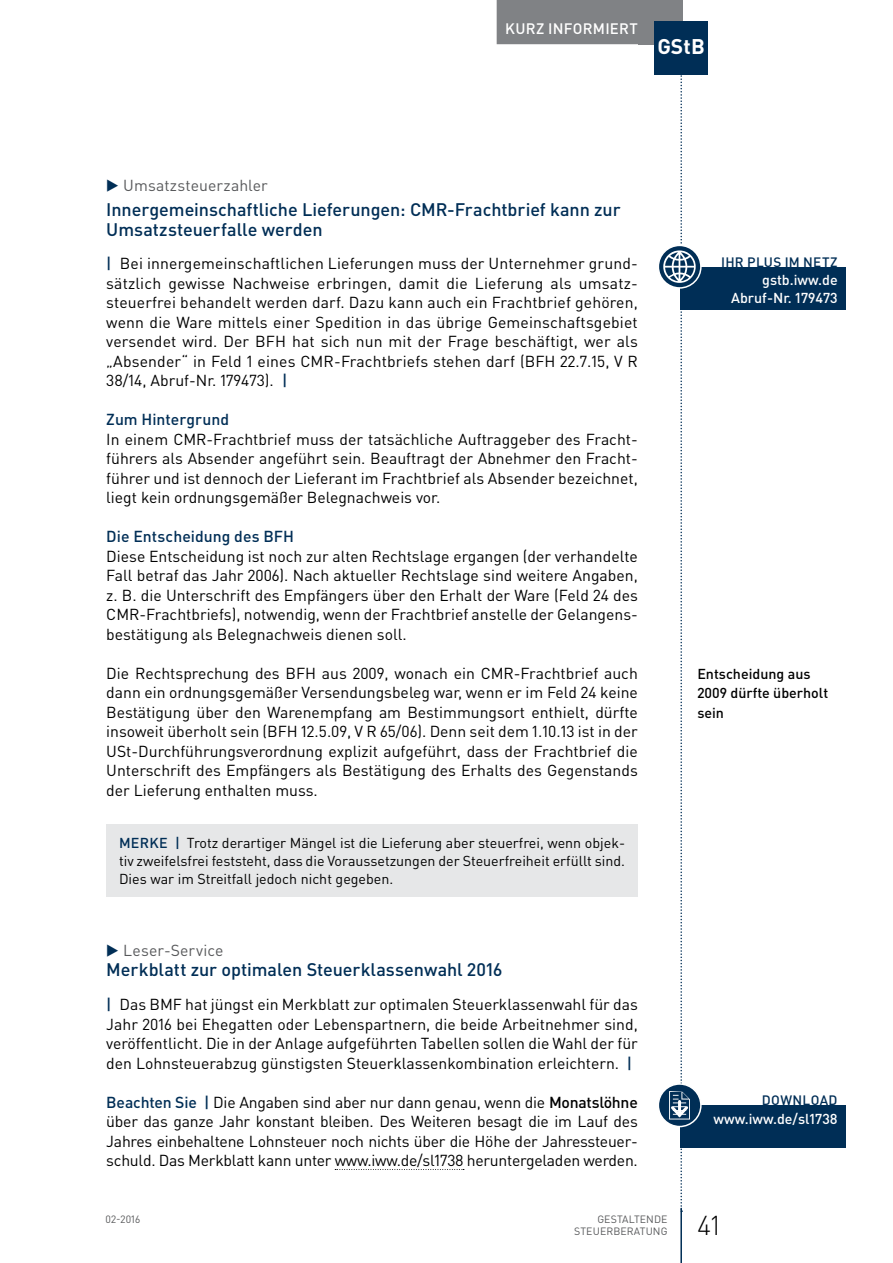
<style>
.page{position:relative;width:893px;height:1263px;background:#fff}
.page>*{position:absolute;margin:0;border:0;box-sizing:border-box;transform-origin:0 0}
.t1{font:300 27px "DIN Pro";color:#000}
.t2{font:700 21px "DIN Pro";color:#fff}
.t3{font:500 18px/20.1px "DIN Pro";color:#002e56}
.t4{font:15.75px/19.5px "DIN Pro";color:#000;text-align:justify}
.t5{font:500 15.75px "DIN Pro";letter-spacing:.005em;color:#002e56}
.t6{font:15.75px "DIN Pro";letter-spacing:.005em;color:#58595b}
.t7{font:500 15px "DIN Pro";letter-spacing:.015em;color:#fff}
.t8{font:14.25px/18px "DIN Pro";color:#000;text-align:justify}
.t9{font:500 14.25px/17.2px "DIN Pro";color:#fff;text-align:right}
.t10{font:500 14.25px/19.5px "DIN Pro";color:#000}
.t11{font:500 14.25px "DIN Pro";color:#002e56}
.t12{font:500 13.5px "DIN Pro";letter-spacing:.025em;color:#002e56}
.t13{font:10.5px/12.8px "DIN Pro";letter-spacing:.01em;color:#58595b;text-align:right}
.s1{color:#002e56}
.s2{font-weight:500;color:#002e56}
.s3{font-weight:500}
</style>
<div class="page">
<div style="left:638px;top:0;width:44px;height:44px;background:#808285"></div>
<hr style="left:680px;top:1208px;width:2px;height:55px;background:#002e56">
<div style="left:655px;top:21px;width:53px;height:53px;background:#002e56"></div>
<div style="left:497px;top:0;width:149px;height:44px;background:#808285"></div>
<div style="left:106px;top:824px;width:532px;height:72px;background:#e6e7e8"></div>
<div style="left:680px;top:267px;width:166px;height:43px;background:#002e56"></div>
<svg style="left:658px;top:245px;width:43px;height:43px"></svg>
<div style="left:658px;top:245px;width:44px;height:44px;border:2px solid #fff;border-radius:50%"></div>
<svg style="left:335px;top:1169px;width:129px;height:1px"></svg>
<div style="left:680px;top:1105px;width:166px;height:43px;background:#002e56"></div>
<svg style="left:658px;top:1084px;width:43px;height:42px"></svg>
<div style="left:658px;top:1083px;width:44px;height:44px;border:2px solid #fff;border-radius:50%"></div>
<svg style="left:663px;top:0;width:33px;height:1212px"></svg>
<p class="t7" style="left:505px;top:18px;width:134px">Kurz informiert</p>
<h2 class="t2" style="left:657px;top:32px;width:49px">GStB</h2>
<p class="t6" style="left:106px;top:175px;width:163px"><span class="s1">▶</span> Umsatzsteuerzahler</p>
<p class="t3" style="left:106px;top:198px;width:516px">I nnergemeinschaftliche Lieferungen: CMR-Frachtbrief kann zur<br>U msatzsteuerfalle werden</p>
<p class="t4" style="left:106px;top:253px;width:533px"><span class="s2">|</span> Bei innergemeinschaftlichen Lieferungen muss der Unternehmer grund&shy;sätzlich gewisse Nachweise erbringen, damit die Lieferung als umsatz&shy;steuerfrei behandelt werden darf. Dazu kann auch ein Frachtbrief gehören, wenn die Ware mittels einer Spedition in das übrige Gemeinschaftsgebiet versendet wird. Der BFH hat sich nun mit der Frage beschäftigt, wer als „Absender“ in Feld 1 eines CMR-Frachtbriefs stehen darf (BFH 22.7.15, V R 38/14, Abruf-Nr. 179473). <span class="s2">|</span></p>
<p class="t5" style="left:106px;top:409px;width:125px">Zum Hintergrund</p>
<p class="t4" style="left:106px;top:429px;width:533px">In einem CMR-Frachtbrief muss der tatsächliche Auftraggeber des Fracht&shy;führers als Absender angeführt sein. Beauftragt der Abnehmer den Fracht&shy;führer und ist dennoch der Lieferant im Frachtbrief als Absender bezeichnet, liegt kein ordnungsgemäßer Belegnachweis vor.</p>
<p class="t5" style="left:106px;top:526px;width:189px">Die Entscheidung des BFH</p>
<p class="t4" style="left:106px;top:546px;width:533px;text-align:left">Diese Entscheidung ist noch zur alten Rechtslage ergangen (der verhandelte Fall betraf das Jahr 2006). Nach aktueller Rechtslage sind weitere Angaben, z. B. die Unterschrift des Empfängers über den Erhalt der Ware (Feld 24 des CMR-Frachtbriefs), notwendig, wenn der Frachtbrief anstelle der Gelangens&shy;bestätigung als Belegnachweis dienen soll.</p>
<p class="t4" style="left:106px;top:663px;width:533px">Die Rechtsprechung des BFH aus 2009, wonach ein CMR-Frachtbrief auch dann ein ordnungsgemäßer Versendungsbeleg war, wenn er im Feld 24 keine Bestätigung über den Warenempfang am Bestimmungsort enthielt, dürfte insoweit überholt sein (BFH 12.5.09, V R 65/06). Denn seit dem 1.10.13 ist in der USt-Durchführungsverordnung explizit aufgeführt, dass der Frachtbrief die Unterschrift des Empfängers als Bestätigung des Erhalts des Gegenstands der Lieferung enthalten muss.</p>
<p class="t11" style="left:119px;top:833px;width:11px">MER</p>
<p class="t8" style="left:119px;top:833px;width:508px;text-indent:30px"><span class="s2">KE |</span> Trotz derartiger Mängel ist die Lieferung aber steuerfrei, wenn objek&shy;tiv zweifelsfrei feststeht, dass die Voraussetzungen der Steuerfreiheit erfüllt sind.<br>Dies war im Streitfall jedoch nicht gegeben.</p>
<p class="t12" style="left:721px;top:253px;width:92px">IHR PLUS IM NETZ</p>
<p class="t9" style="left:731px;top:271px;width:108px">gstb.iww.de<br>Abruf-N r. 179473</p>
<p class="t10" style="left:697px;top:663px;width:132px">Entscheidung aus<br>2009 dürfte überholt sein</p>
<p class="t6" style="left:106px;top:940px;width:119px"><span class="s1">▶</span> Leser-Service</p>
<p class="t3" style="left:106px;top:959px;width:398px">Merkblatt zur optimalen Steuerklassenwahl 2016</p>
<p class="t4" style="left:106px;top:994px;width:533px"><span class="s2">|</span> Das BMF hat jüngst ein Merkblatt zur optimalen Steuerklassenwahl für das Jahr 2016 bei Ehegatten oder Lebenspartnern, die beide Arbeitnehmer sind, veröffentlicht. Die in der Anlage aufgeführten Tabellen sollen die Wahl der für den Lohnsteuerabzug günstigsten Steuerklassenkombination erleichtern. <span class="s2">|</span></p>
<p class="t4" style="left:106px;top:1092px;width:533px"><span class="s2">Beachten Sie |</span> Die Angaben sind aber nur dann genau, wenn die <span class="s3">Monatslöhne </span>über das ganze Jahr konstant bleiben. Des Weiteren besagt die im Lauf des Jahres einbehaltene Lohnsteuer noch nichts über die Höhe der Jahressteuer&shy;schuld. Das Merkblatt kann unter www.iww.de/sl1738 heruntergeladen werden.</p>
<p class="t12" style="left:762px;top:1091px;width:77px">DOWN LOAD</p>
<p class="t9" style="left:713px;top:1110px;width:126px">www.iww.de/sl1738</p>
<p class="t13" style="left:106px;top:1212px;width:36px">02-2016</p>
<p class="t13" style="left:574px;top:1212px;width:95px">GESTALTENDE<br>STEUERBERATUNG</p>
<h1 class="t1" style="left:697px;top:1207px;width:25px">41</h1>
</div>
